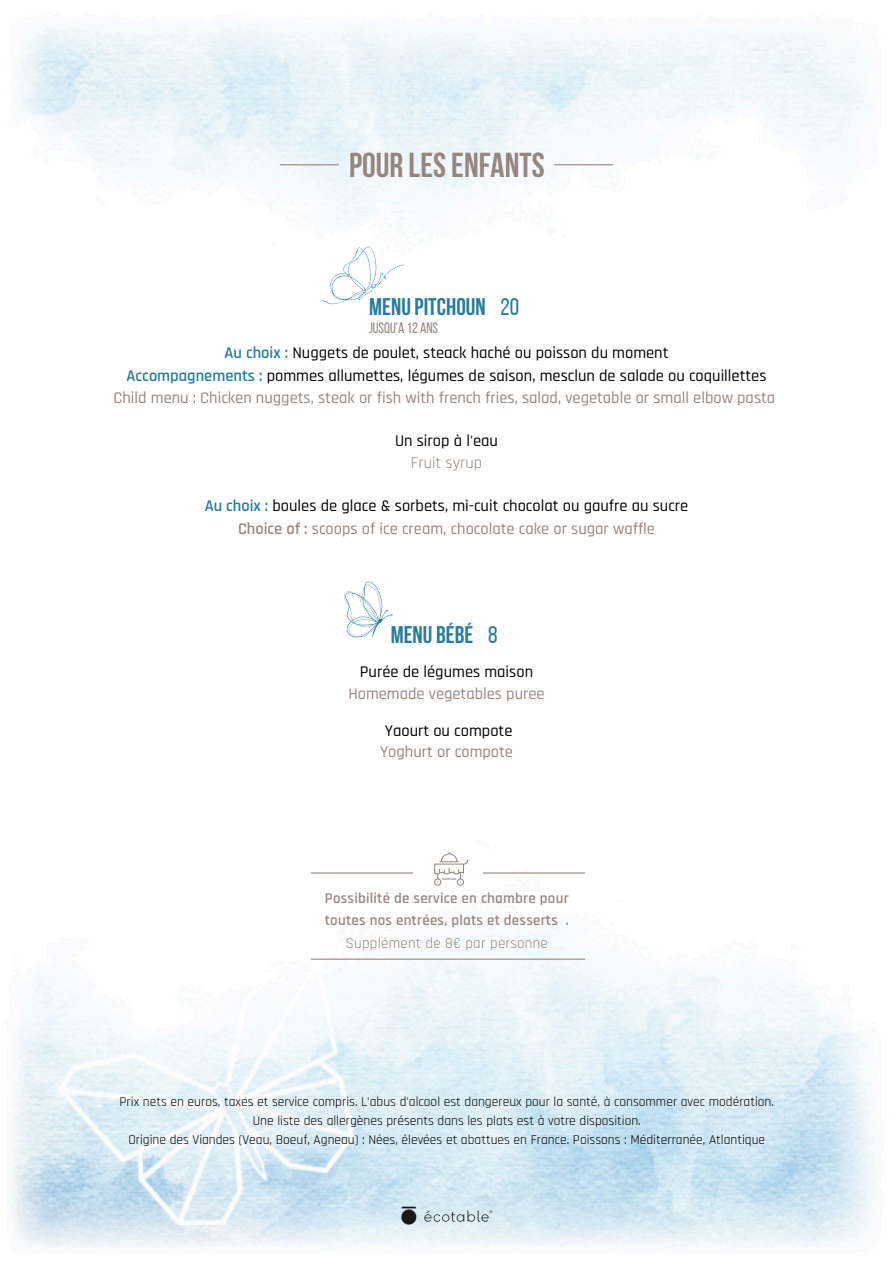
<style>
.page{position:relative;width:894px;height:1264px;background:#fff}
.page>*{position:absolute;margin:0;border:0;box-sizing:border-box;transform-origin:0 0}
.t1{font:700 34.5px "Bebas Neue";color:#94877f}
.t2{font:700 24px "Bebas Neue";color:#277c9b}
.t3{font:500 16.5px/22.5px "Rajdhani";color:#000;text-align:center}
.t4{font:500 16.5px/21.3px "Rajdhani";color:#94877f;text-align:center}
.t5{font:600 15px/22.5px "Rajdhani";letter-spacing:.015em;color:#94877f;text-align:center}
.t6{font:15px "Bebas Neue";color:#94877f}
.t7{font:13.5px "Rajdhani";color:#000}
.s1{font-weight:400}
.s2{font-weight:600;color:#277c9b}
.s3{color:#94877f}
.s4{font-weight:400;color:#94877f}
.s5{font-weight:600;color:#94877f}
.s6{color:#000}
</style>
<div class="page">
<img style="left:11px;top:25px;width:864px;height:1223px">
<hr style="left:311px;top:872px;width:102px;height:1px;background:#94877f">
<hr style="left:483px;top:872px;width:102px;height:1px;background:#94877f">
<hr style="left:311px;top:958px;width:274px;height:1px;background:#94877f">
<svg style="left:434px;top:851px;width:34px;height:34px"></svg>
<svg style="left:321px;top:246px;width:82px;height:58px"></svg>
<hr style="left:280px;top:164px;width:59px;height:1px;background:#94877f">
<hr style="left:554px;top:164px;width:59px;height:1px;background:#94877f">
<svg style="left:344px;top:577px;width:49px;height:60px"></svg>
<img style="left:388px;top:1149px;width:116px;height:99px">
<h2 class="t1" style="left:349px;top:152px;width:197px">POUR LESENFANTS</h2>
<h1 class="t2" style="left:369px;top:297px;width:151px">MENUPITCHOUN <span class="s1">20</span></h1>
<h3 class="t6" style="left:369px;top:322px;width:71px">JUSQU’A 12 ANS</h3>
<h4 class="t3" style="left:114px;top:342px;width:663px"><span class="s2">Au choix :</span> Nuggets de poulet, steack haché ou poisson du moment<br><span class="s2">Accompagnements :</span> pommes allumettes, légumes de saison, mesclun de salade ou coquillettes<br><span class="s3">Child menu : Chicken nuggets, steak or fish with french fries, salad, vegetable or small elbow pasta</span></h4>
<h3 class="t3" style="left:395px;top:430px;width:104px">Un sirop à l'eau<br><span class="s4">Fruit syrup</span></h3>
<h4 class="t3" style="left:204px;top:495px;width:485px"><span class="s2">Au choix :</span> boules de glace &amp; sorbets, mi-cuit chocolat ou gaufre au sucre<br><span class="s5">Choice of :</span> <span class="s3">scoops of ice cream, chocolate cake or sugar waffle</span></h4>
<p class="t2" style="left:390px;top:624px;width:108px">MENU BÉBÉ <span class="s1">8</span></p>
<h3 class="t4" style="left:348px;top:662px;width:198px"><span class="s6">Purée de légumes maison<br></span>Homemade vegetables puree</h3>
<p class="t4" style="left:380px;top:720px;width:134px;text-align:left"><span class="s6">Yaourt ou compote<br></span>Yoghurt or compote</p>
<h2 class="t5" style="left:325px;top:887px;width:245px">Possibilité de service en chambre pour toutes nos entrées, plats et desserts .<br><span class="s1">Supplément de 8€ par personne</span></h2>
<h3 class="t7" style="left:119px;top:1093px;width:655px">Prix nets en euros, taxes et service compris. L'abus d'alcool est dangereux pour la santé, à consommer avec modération.</h3>
<p class="t7" style="left:253px;top:1112px;width:389px">Une liste des allergènes présents dans les plats est à votre disposition.</p>
<h4 class="t7" style="left:128px;top:1131px;width:638px">Origine des Viandes (Veau, Boeuf, Agneau) : Nées, élevées et abattues en France. Poissons : Méditerranée, Atlantique</h4>
</div>
